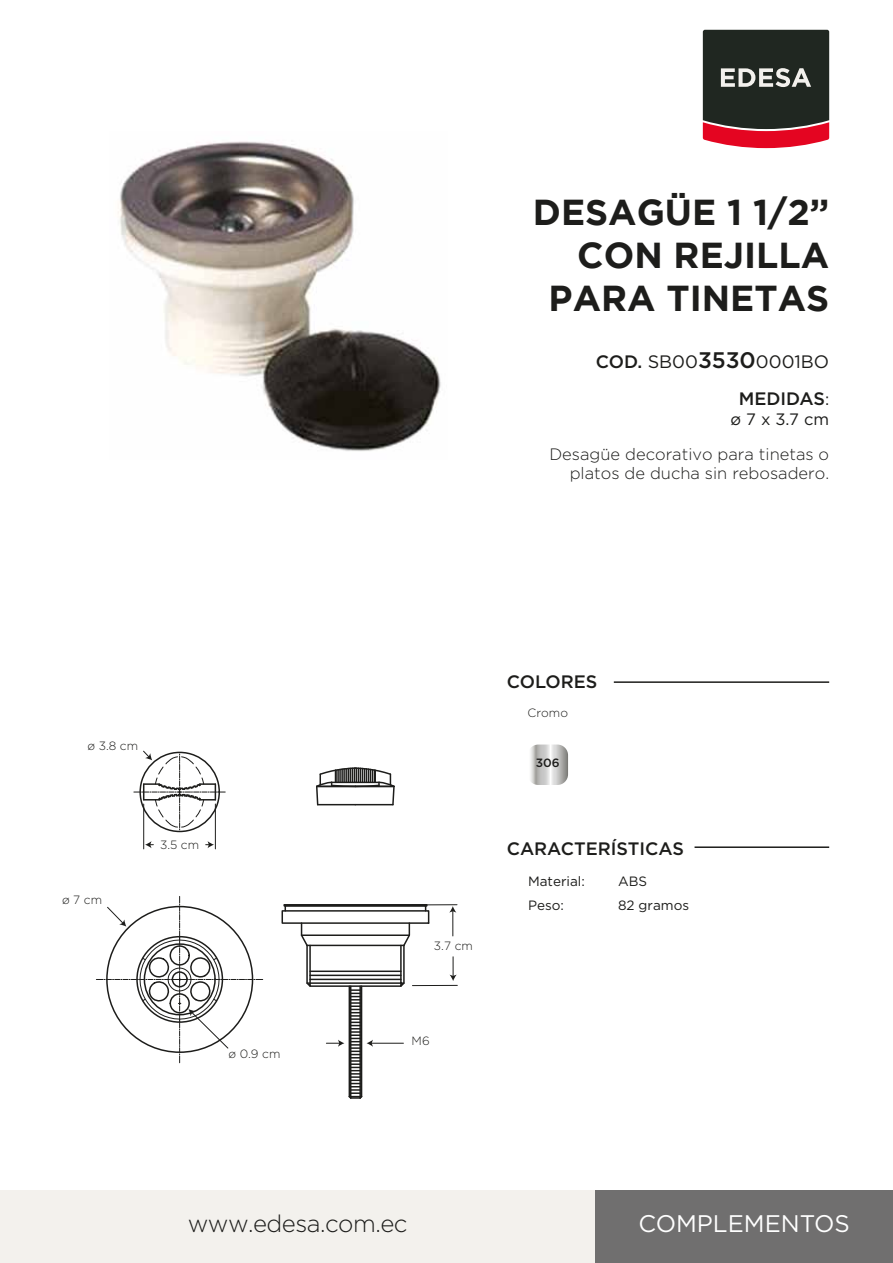
<style>
.page{position:relative;width:893px;height:1263px;background:#fff}
.page>*{position:absolute;margin:0;border:0;box-sizing:border-box;transform-origin:0 0}
.t1{font:700 36px/43.2px "Gotham";color:#1d1d1b;text-align:right}
.t2{font:300 24px "Gotham";letter-spacing:-.02em;color:#1d1d1b}
.t3{font:24px "Gotham";color:#fff}
.t4{font:500 18px/36.6px "Gotham";color:#1d1d1b;text-align:right}
.t5{font:300 16.5px/19.8px "Gotham";color:#1d1d1b;text-align:right}
.t6{font:16.5px "Gotham";color:#1d1d1b}
.t7{font:13.5px "Gotham";color:#1d1d1b}
.t8{font:300 12px "Gotham";color:#1d1d1b}
.t9{font:500 12px "Gotham";color:#1d1d1b}
.s1{font-weight:400}
.s2{font-size:22.5px}
.s3{font-weight:400;font-size:16.5px}
</style>
<div class="page">
<hr style="left:694px;top:846px;width:135px;height:2px;background:#1d1d1b">
<div style="left:0;top:1191px;width:893px;height:72px;background:#f3f1ed"></div>
<div style="left:595px;top:1191px;width:298px;height:72px;background:#706f6f"></div>
<hr style="left:614px;top:681px;width:215px;height:2px;background:#1d1d1b">
<svg style="left:703px;top:30px;width:126px;height:118px;background:#523736"></svg>
<img style="left:118px;top:141px;width:323px;height:310px">
<hr style="left:284px;top:904px;width:143px;height:1px;background:#1d1d1b">
<svg style="left:316px;top:767px;width:79px;height:39px"></svg>
<hr style="left:143px;top:804px;width:1px;height:45px;background:#1d1d1b">
<hr style="left:215px;top:804px;width:1px;height:45px;background:#1d1d1b">
<svg style="left:145px;top:841px;width:8px;height:7px"></svg>
<svg style="left:206px;top:841px;width:8px;height:7px"></svg>
<svg style="left:134px;top:750px;width:91px;height:80px"></svg>
<svg style="left:96px;top:896px;width:167px;height:167px"></svg>
<hr style="left:412px;top:985px;width:45px;height:1px;background:#1d1d1b">
<hr style="left:412px;top:904px;width:45px;height:1px;background:#1d1d1b">
<svg style="left:450px;top:957px;width:7px;height:24px"></svg>
<svg style="left:449px;top:906px;width:7px;height:30px"></svg>
<svg style="left:281px;top:905px;width:149px;height:194px"></svg>
<svg style="left:530px;top:744px;width:38px;height:41px;background:#c9c9c7"></svg>
<h1 class="t1" style="left:533px;top:190px;width:298px">DESAGÜE 1 1/2”<br>CON REJILLA<br>PARA TINETAS</h1>
<p class="t4" style="left:596px;top:343px;width:235px">COD. <span class="s1">SB00</span><span class="s2">3530</span><span class="s1">0001BO<br></span>MEDIDAS<span class="s3">:</span></p>
<p class="t6" style="left:731px;top:408px;width:100px">ø 7 x 3.7 cm</p>
<p class="t5" style="left:549px;top:443px;width:281px">Desagüe decorativo para tinetas o platos de ducha sin rebosadero.</p>
<p class="t8" style="left:87px;top:738px;width:52px">ø 3.8 cm</p>
<p class="t8" style="left:62px;top:892px;width:42px">ø 7 cm</p>
<p class="t8" style="left:160px;top:837px;width:41px">3.5 cm</p>
<p class="t8" style="left:228px;top:1046px;width:54px">ø 0.9 cm</p>
<p class="t8" style="left:434px;top:938px;width:41px">3.7 cm</p>
<p class="t8" style="left:412px;top:1033px;width:20px">M6</p>
<p class="t4" style="left:507px;top:663px;width:92px">COLORES</p>
<p class="t8" style="left:528px;top:705px;width:42px">Cromo</p>
<p class="t9" style="left:536px;top:755px;width:25px">306</p>
<p class="t4" style="left:507px;top:830px;width:179px">CARACTERÍSTICAS</p>
<p class="t7" style="left:528px;top:873px;width:58px">Material:</p>
<p class="t7" style="left:618px;top:873px;width:31px">ABS</p>
<p class="t7" style="left:528px;top:896px;width:37px">Peso:</p>
<p class="t7" style="left:618px;top:896px;width:73px">82 gramos</p>
<h2 class="t2" style="left:188px;top:1208px;width:221px">www.edesa.com.ec</h2>
<h2 class="t3" style="left:638px;top:1208px;width:213px">COMPLEMENTOS</h2>
</div>
